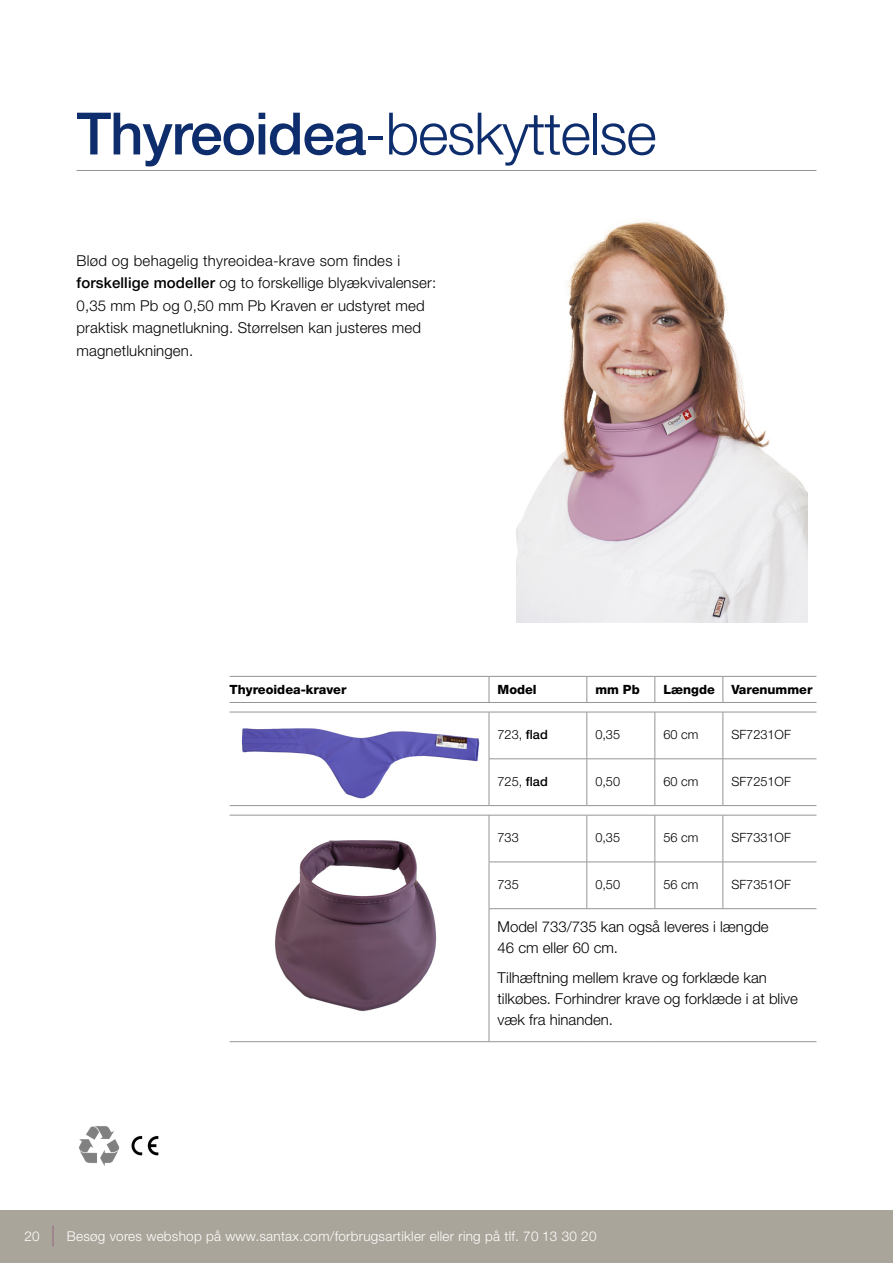
<style>
.page{position:relative;width:893px;height:1263px;background:#fff}
.page>*{position:absolute;margin:0;border:0;box-sizing:border-box;transform-origin:0 0}
.t1{font:300 58.5px "Helvetica Neue LT Std";letter-spacing:-.02em;color:#0e2d6d}
.t2{font:300 15px/22.5px "Helvetica Neue LT Std";letter-spacing:.01em;color:#000}
.t3{font:300 13.5px "Helvetica Neue LT Std";letter-spacing:.02em;color:#fff}
.t4{font:300 12.75px "Helvetica Neue LT Std";color:#000}
.t5{font:800 12.75px "Helvetica Neue LT Std";color:#000}
.s1{font-weight:500}
.s2{font-size:21px;color:#977086}
</style>
<div class="page">
<div style="left:0;top:1210px;width:893px;height:53px;background:#aaa59a"></div>
<img style="left:230px;top:728px;width:253px;height:79px">
<img style="left:275px;top:840px;width:162px;height:172px">
<hr style="left:77px;top:170px;width:739px;height:1px;background:#939598">
<img style="left:131px;top:1136px;width:28px;height:20px">
<img style="left:79px;top:1126px;width:41px;height:40px">
<hr style="left:230px;top:676px;width:259px;height:1px;background:#939598">
<hr style="left:489px;top:676px;width:98px;height:1px;background:#939598">
<svg style="left:489px;top:677px;width:1px;height:25px"></svg>
<hr style="left:587px;top:676px;width:68px;height:1px;background:#939598">
<svg style="left:587px;top:677px;width:1px;height:25px"></svg>
<hr style="left:655px;top:676px;width:68px;height:1px;background:#939598">
<svg style="left:655px;top:677px;width:1px;height:25px"></svg>
<hr style="left:723px;top:676px;width:93px;height:1px;background:#939598">
<svg style="left:723px;top:677px;width:1px;height:25px"></svg>
<hr style="left:230px;top:702px;width:259px;height:1px;background:#939598">
<hr style="left:489px;top:702px;width:98px;height:1px;background:#939598">
<hr style="left:587px;top:702px;width:68px;height:1px;background:#939598">
<hr style="left:655px;top:702px;width:68px;height:1px;background:#939598">
<hr style="left:723px;top:702px;width:93px;height:1px;background:#939598">
<hr style="left:230px;top:712px;width:259px;height:1px;background:#939598">
<hr style="left:489px;top:712px;width:98px;height:1px;background:#939598">
<hr style="left:489px;top:712px;width:1px;height:46px;background:#939598">
<hr style="left:587px;top:712px;width:68px;height:1px;background:#939598">
<hr style="left:587px;top:712px;width:1px;height:46px;background:#939598">
<hr style="left:655px;top:712px;width:68px;height:1px;background:#939598">
<hr style="left:655px;top:712px;width:1px;height:46px;background:#939598">
<hr style="left:723px;top:712px;width:93px;height:1px;background:#939598">
<hr style="left:723px;top:712px;width:1px;height:46px;background:#939598">
<hr style="left:489px;top:758px;width:98px;height:1px;background:#939598">
<hr style="left:489px;top:759px;width:1px;height:46px;background:#939598">
<hr style="left:587px;top:758px;width:68px;height:1px;background:#939598">
<hr style="left:587px;top:759px;width:1px;height:46px;background:#939598">
<hr style="left:655px;top:758px;width:68px;height:1px;background:#939598">
<hr style="left:655px;top:759px;width:1px;height:46px;background:#939598">
<hr style="left:723px;top:758px;width:93px;height:1px;background:#939598">
<hr style="left:723px;top:759px;width:1px;height:46px;background:#939598">
<hr style="left:230px;top:805px;width:259px;height:1px;background:#939598">
<hr style="left:489px;top:805px;width:98px;height:1px;background:#939598">
<hr style="left:587px;top:805px;width:68px;height:1px;background:#939598">
<hr style="left:655px;top:805px;width:68px;height:1px;background:#939598">
<hr style="left:723px;top:805px;width:93px;height:1px;background:#939598">
<hr style="left:230px;top:1041px;width:259px;height:1px;background:#939598">
<hr style="left:489px;top:1041px;width:98px;height:1px;background:#939598">
<hr style="left:587px;top:1041px;width:68px;height:1px;background:#939598">
<hr style="left:655px;top:1041px;width:68px;height:1px;background:#939598">
<hr style="left:723px;top:1041px;width:93px;height:1px;background:#939598">
<hr style="left:230px;top:815px;width:259px;height:1px;background:#939598">
<hr style="left:489px;top:815px;width:98px;height:1px;background:#939598">
<hr style="left:489px;top:815px;width:1px;height:47px;background:#939598">
<hr style="left:587px;top:815px;width:68px;height:1px;background:#939598">
<hr style="left:587px;top:815px;width:1px;height:47px;background:#939598">
<hr style="left:655px;top:815px;width:68px;height:1px;background:#939598">
<hr style="left:655px;top:815px;width:1px;height:47px;background:#939598">
<hr style="left:723px;top:815px;width:93px;height:1px;background:#939598">
<hr style="left:723px;top:815px;width:1px;height:47px;background:#939598">
<hr style="left:489px;top:862px;width:1px;height:46px;background:#939598">
<hr style="left:587px;top:862px;width:1px;height:46px;background:#939598">
<hr style="left:655px;top:862px;width:1px;height:46px;background:#939598">
<hr style="left:723px;top:862px;width:1px;height:46px;background:#939598">
<hr style="left:489px;top:909px;width:1px;height:132px;background:#939598">
<hr style="left:489px;top:862px;width:98px;height:1px;background:#939598">
<hr style="left:587px;top:862px;width:68px;height:1px;background:#939598">
<hr style="left:655px;top:862px;width:68px;height:1px;background:#939598">
<hr style="left:723px;top:862px;width:93px;height:1px;background:#939598">
<hr style="left:489px;top:908px;width:98px;height:1px;background:#939598">
<hr style="left:587px;top:908px;width:68px;height:1px;background:#939598">
<hr style="left:655px;top:908px;width:68px;height:1px;background:#939598">
<hr style="left:723px;top:908px;width:93px;height:1px;background:#939598">
<img style="left:516px;top:220px;width:292px;height:403px">
<h1 class="t1" style="left:77px;top:98px;width:582px"><span class="s1">Thyreoidea</span>-beskyttelse</h1>
<p class="t2" style="left:77px;top:249px;width:361px">Blød og behagelig thyreoidea-krave som findes i <span class="s1">forskellige modeller</span> og to forskellige blyækvivalenser:<br>0,35 mm Pb og 0,50 mm Pb Kraven er udstyret med praktisk magnetlukning. Størrelsen kan justeres med magnetlukningen.</p>
<p class="t5" style="left:230px;top:682px;width:118px">Thyreoidea-kraver</p>
<p class="t5" style="left:497px;top:682px;width:41px">Model</p>
<p class="t5" style="left:595px;top:682px;width:46px">mm Pb</p>
<p class="t5" style="left:663px;top:682px;width:53px">Længde</p>
<p class="t5" style="left:731px;top:682px;width:83px">Varenummer</p>
<p class="t4" style="left:497px;top:726px;width:52px">723, <span class="s1">flad</span></p>
<p class="t4" style="left:595px;top:726px;width:26px">0,35</p>
<p class="t4" style="left:663px;top:726px;width:36px">60 cm</p>
<p class="t4" style="left:731px;top:726px;width:61px">SF7231OF</p>
<p class="t4" style="left:497px;top:773px;width:52px">725, <span class="s1">flad</span></p>
<p class="t4" style="left:595px;top:773px;width:26px">0,50</p>
<p class="t4" style="left:663px;top:773px;width:36px">60 cm</p>
<p class="t4" style="left:731px;top:773px;width:61px">SF7251OF</p>
<p class="t4" style="left:497px;top:830px;width:23px">733</p>
<p class="t4" style="left:595px;top:830px;width:26px">0,35</p>
<p class="t4" style="left:663px;top:830px;width:36px">56 cm</p>
<p class="t4" style="left:731px;top:830px;width:61px">SF7331OF</p>
<p class="t4" style="left:497px;top:876px;width:23px">735</p>
<p class="t4" style="left:595px;top:876px;width:26px">0,50</p>
<p class="t4" style="left:663px;top:876px;width:36px">56 cm</p>
<p class="t4" style="left:731px;top:876px;width:61px">SF7351OF</p>
<p class="t2" style="left:497px;top:916px;width:273px;line-height:21px">Model 733/735 kan også leveres i længde<br>46 cm eller 60 cm.</p>
<p class="t2" style="left:497px;top:966px;width:302px;line-height:21px">Tilhæftning mellem krave og forklæde kan tilkøbes. Forhindrer krave og forklæde i at blive væk fra hinanden.</p>
<p class="t3" style="left:25px;top:1227px;width:573px">20 <span class="s2">|</span> Besøg vores webshop på www.santax.com/forbrugsartikler eller ring på tlf. 70 13 30 20</p>
</div>
